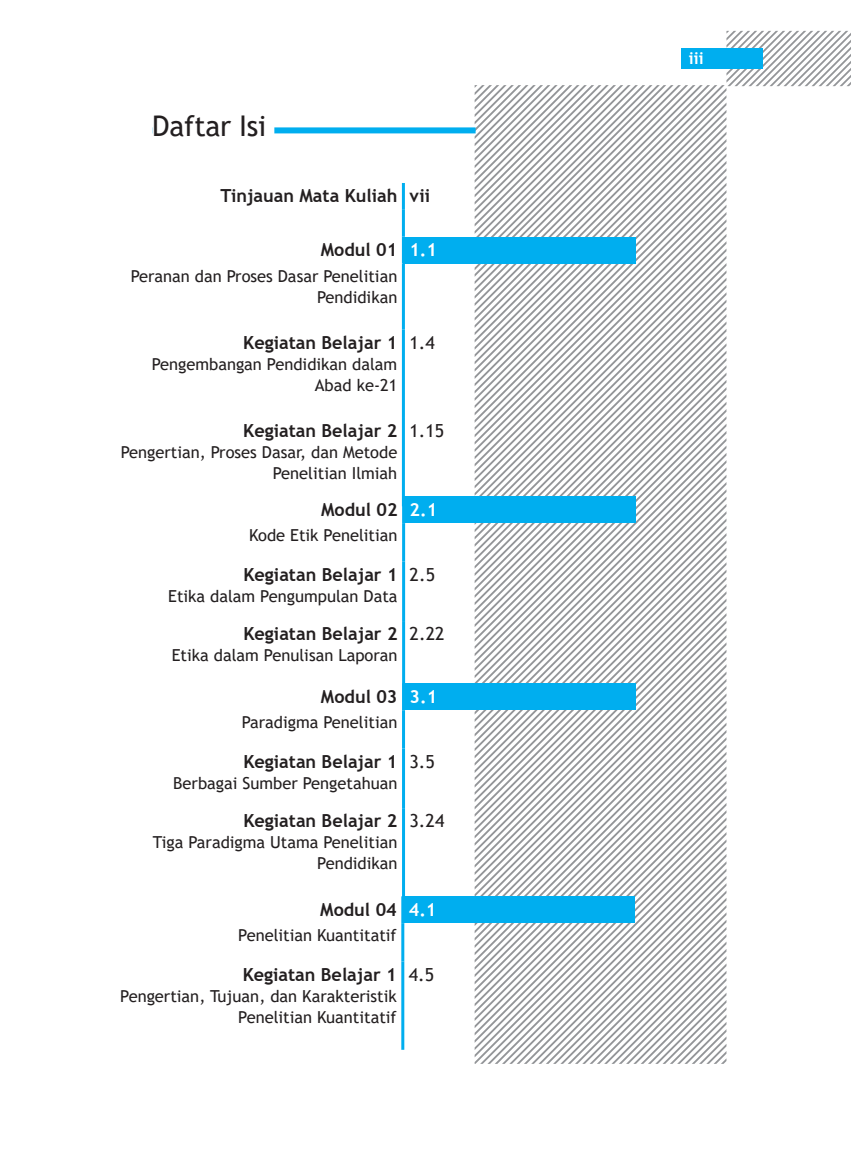
<style>
.page{position:relative;width:851px;height:1149px;background:#fff}
.page>*{position:absolute;margin:0;border:0;box-sizing:border-box;transform-origin:0 0}
.t1{font:28.5px "Trebuchet MS";letter-spacing:-.01em;color:#231f20}
.Daftar_Isi_OK{font:700 18px "Trebuchet MS";color:#231f20}
.t2{font:18px "Trebuchet MS";color:#231f20}
.t3{font:700 18px "Trebuchet MS";color:#fff}
.Daftar_Isi_OK-2{font:16.5px/21px "Trebuchet MS";color:#231f20;text-align:right}
.t4{font:700 16.5px "Trebuchet MS";color:#fff}
</style>
<div class="page">
<svg style="left:666px;top:85px;width:58px;height:250px"></svg>
<svg style="left:666px;top:85px;width:51px;height:243px"></svg>
<svg style="left:666px;top:85px;width:44px;height:235px"></svg>
<svg style="left:666px;top:85px;width:36px;height:228px"></svg>
<svg style="left:666px;top:85px;width:29px;height:221px"></svg>
<svg style="left:666px;top:85px;width:22px;height:213px"></svg>
<svg style="left:666px;top:85px;width:14px;height:206px"></svg>
<svg style="left:666px;top:85px;width:7px;height:199px"></svg>
<svg style="left:474px;top:85px;width:192px;height:401px"></svg>
<svg style="left:474px;top:486px;width:252px;height:40px"></svg>
<svg style="left:474px;top:526px;width:252px;height:537px"></svg>
<div style="left:152px;top:127px;width:323px;height:6px;background:#00aeef"></div>
<div style="left:152px;top:112px;width:122px;height:31px;background:#fff"></div>
<svg style="left:726px;top:31px;width:124px;height:55px"></svg>
<div style="left:680px;top:48px;width:82px;height:21px;background:#00aeef"></div>
<div style="left:403px;top:236px;width:232px;height:27px;background:#00aeef"></div>
<hr style="left:402px;top:183px;width:3px;height:27px;background:#00aeef">
<hr style="left:402px;top:210px;width:3px;height:26px;background:#00aeef">
<hr style="left:402px;top:236px;width:3px;height:27px;background:#00aeef">
<hr style="left:402px;top:263px;width:3px;height:66px;background:#00aeef">
<hr style="left:402px;top:329px;width:3px;height:89px;background:#00aeef">
<hr style="left:402px;top:418px;width:3px;height:88px;background:#00aeef">
<div style="left:403px;top:496px;width:232px;height:27px;background:#00aeef"></div>
<hr style="left:402px;top:496px;width:3px;height:27px;background:#00aeef">
<hr style="left:402px;top:523px;width:3px;height:38px;background:#00aeef">
<hr style="left:402px;top:561px;width:3px;height:60px;background:#00aeef">
<hr style="left:402px;top:621px;width:3px;height:63px;background:#00aeef">
<div style="left:403px;top:683px;width:232px;height:27px;background:#00aeef"></div>
<hr style="left:402px;top:683px;width:3px;height:27px;background:#00aeef">
<hr style="left:402px;top:710px;width:3px;height:38px;background:#00aeef">
<hr style="left:402px;top:748px;width:3px;height:59px;background:#00aeef">
<hr style="left:402px;top:807px;width:3px;height:89px;background:#00aeef">
<div style="left:403px;top:896px;width:232px;height:26px;background:#00aeef"></div>
<hr style="left:401px;top:896px;width:3px;height:26px;background:#00aeef">
<hr style="left:401px;top:922px;width:3px;height:39px;background:#00aeef">
<hr style="left:401px;top:961px;width:3px;height:88px;background:#00aeef">
<h1 class="t1" style="left:152px;top:108px;width:115px">Daftar Isi</h1>
<p class="Daftar_Isi_OK" style="left:221px;top:184px;width:178px">Tinjauan Mata Kuliah</p>
<p class="Daftar_Isi_OK" style="left:409px;top:184px;width:22px">vii</p>
<p class="Daftar_Isi_OK" style="left:321px;top:238px;width:78px">Modul 01</p>
<p class="t3" style="left:409px;top:238px;width:29px">1.1</p>
<p class="Daftar_Isi_OK-2" style="left:131px;top:265px;width:268px">Peranan dan Proses Dasar Penelitian<br>Pendidikan</p>
<p class="Daftar_Isi_OK" style="left:243px;top:331px;width:156px">Kegiatan Belajar 1</p>
<p class="Daftar_Isi_OK-2" style="left:152px;top:353px;width:247px">Pengembangan Pendidikan dalam<br>Abad ke-21</p>
<p class="t2" style="left:409px;top:331px;width:27px">1.4</p>
<p class="Daftar_Isi_OK" style="left:243px;top:419px;width:156px">Kegiatan Belajar 2</p>
<p class="Daftar_Isi_OK-2" style="left:121px;top:441px;width:278px">Pengertian, Proses Dasar, dan Metode<br>Penelitian Ilmiah</p>
<p class="t2" style="left:409px;top:419px;width:36px">1.15</p>
<p class="Daftar_Isi_OK" style="left:321px;top:498px;width:78px">Modul 02</p>
<p class="t3" style="left:409px;top:498px;width:29px">2.1</p>
<p class="Daftar_Isi_OK-2" style="left:249px;top:524px;width:150px">Kode Etik Penelitian</p>
<p class="Daftar_Isi_OK" style="left:243px;top:563px;width:156px">Kegiatan Belajar 1</p>
<p class="Daftar_Isi_OK-2" style="left:168px;top:585px;width:231px">Etika dalam Pengumpulan Data</p>
<p class="t2" style="left:409px;top:562px;width:27px">2.5</p>
<p class="Daftar_Isi_OK" style="left:243px;top:622px;width:156px">Kegiatan Belajar 2</p>
<p class="Daftar_Isi_OK-2" style="left:172px;top:644px;width:227px">Etika dalam Penulisan Laporan</p>
<p class="t2" style="left:409px;top:622px;width:36px">2.22</p>
<p class="Daftar_Isi_OK" style="left:321px;top:684px;width:78px">Modul 03</p>
<p class="t3" style="left:409px;top:684px;width:29px">3.1</p>
<p class="Daftar_Isi_OK-2" style="left:242px;top:711px;width:157px">Paradigma Penelitian</p>
<p class="Daftar_Isi_OK" style="left:243px;top:750px;width:156px">Kegiatan Belajar 1</p>
<p class="Daftar_Isi_OK-2" style="left:173px;top:772px;width:226px">Berbagai Sumber Pengetahuan</p>
<p class="t2" style="left:409px;top:749px;width:27px">3.5</p>
<p class="Daftar_Isi_OK" style="left:243px;top:809px;width:156px">Kegiatan Belajar 2</p>
<p class="Daftar_Isi_OK-2" style="left:153px;top:831px;width:246px">Tiga Paradigma Utama Penelitian<br>Pendidikan</p>
<p class="t2" style="left:409px;top:809px;width:36px">3.24</p>
<p class="Daftar_Isi_OK" style="left:320px;top:897px;width:78px">Modul 04</p>
<p class="t3" style="left:409px;top:897px;width:29px">4.1</p>
<p class="Daftar_Isi_OK-2" style="left:238px;top:924px;width:160px">Penelitian Kuantitatif</p>
<p class="Daftar_Isi_OK" style="left:243px;top:962px;width:156px">Kegiatan Belajar 1</p>
<p class="Daftar_Isi_OK-2" style="left:120px;top:984px;width:278px">Pengertian, Tujuan, dan Karakteristik<br>Penelitian Kuantitatif</p>
<p class="t2" style="left:409px;top:962px;width:27px">4.5</p>
<p class="t4" style="left:688px;top:48px;width:16px">iii</p>
</div>
